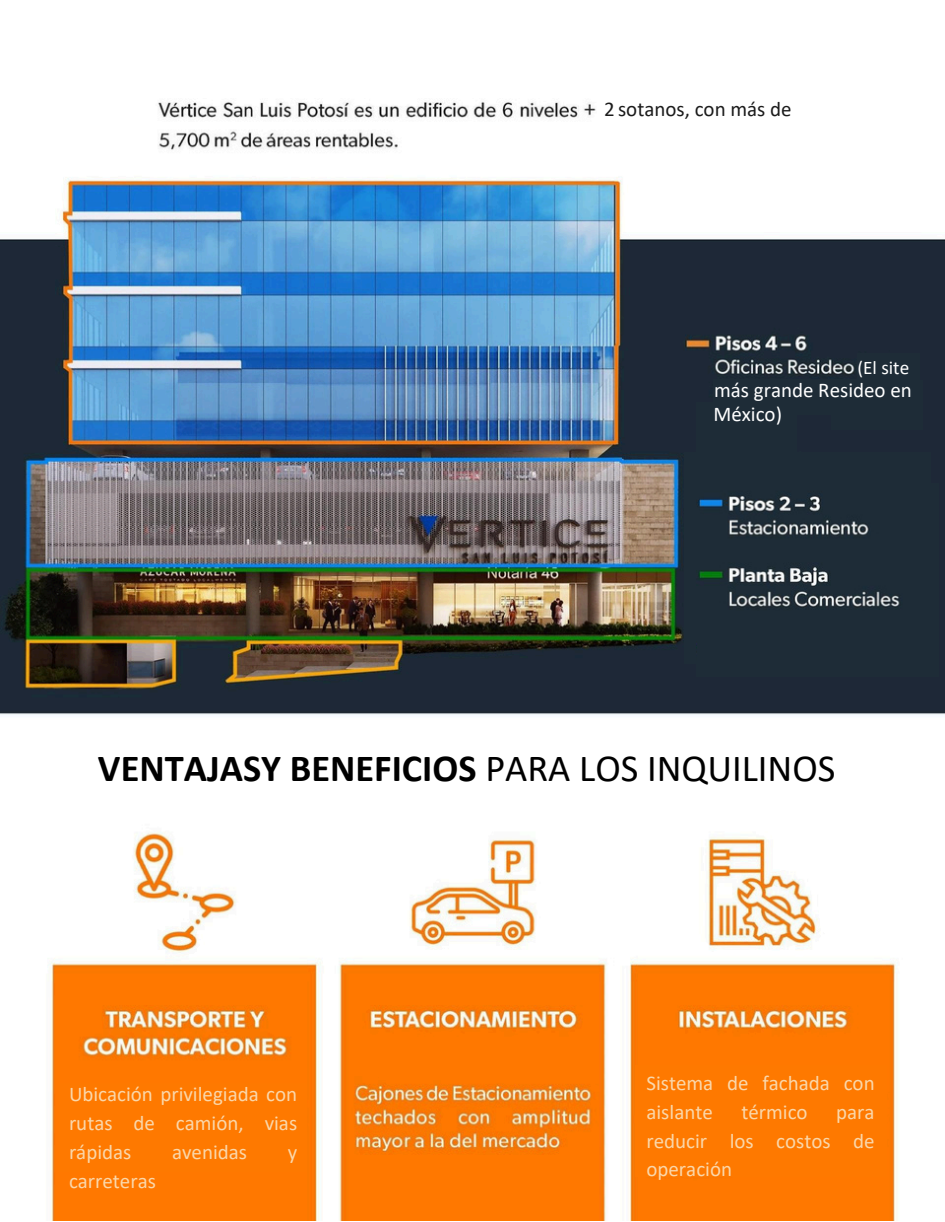
<style>
.page{position:relative;width:945px;height:1222px;background:#fff}
.page>*{position:absolute;margin:0;border:0;box-sizing:border-box;transform-origin:0 0}
.t1{font:700 38.5px "Calibri";color:#000}
.t2{font:21px/28.9px "Calibri";color:#fad7aa;text-align:justify}
.t3{font:21px "Calibri";color:#fff}
.t4{font:21px "Calibri";color:#1b1b1b}
.t5{font:19.25px "Calibri";color:#fff}
.s1{font-weight:400}
</style>
<div class="page">
<img style="left:0;top:102px;width:945px;height:1119px">
<div style="left:71px;top:737px;width:803px;height:72px;background:#fff"></div>
<div style="left:685px;top:452px;width:246px;height:212px;background:#1e2c37"></div>
<div style="left:697px;top:402px;width:100px;height:50px;background:#1e2c37"></div>
<div style="left:831px;top:380px;width:91px;height:49px;background:#1e2c37"></div>
<img style="left:697px;top:483px;width:241px;height:193px">
<div style="left:597px;top:94px;width:18px;height:36px;background:#fff"></div>
<div style="left:615px;top:93px;width:177px;height:35px;background:#fff"></div>
<div style="left:857px;top:353px;width:63px;height:36px;background:#1e2c37"></div>
<div style="left:713px;top:379px;width:144px;height:36px;background:#1e2c37"></div>
<div style="left:697px;top:632px;width:110px;height:35px;background:#1e2c37"></div>
<div style="left:59px;top:1084px;width:248px;height:88px;background:#fe7900"></div>
<div style="left:635px;top:1065px;width:251px;height:111px;background:#fe7900"></div>
<p class="t4" style="left:604px;top:100px;width:189px">2 sotanos, con más de</p>
<p class="t5" style="left:857px;top:359px;width:53px">(El site</p>
<p class="t3" style="left:714px;top:381px;width:199px">más grande Resideo en</p>
<p class="t3" style="left:713px;top:406px;width:70px">México)</p>
<p class="t1" style="left:98px;top:752px;width:739px">VENTAJASY BENEFICIOS <span class="s1">PARA LOS INQUILINOS</span></p>
<p class="t2" style="left:69px;top:1081px;width:230px">Ubicación privilegiada con rutas de camión, vias rápidas</p>
<p class="t2" style="left:172px;top:1139px;width:77px">avenidas</p>
<p class="t2" style="left:288px;top:1139px;width:11px">y</p>
<p class="t2" style="left:69px;top:1168px;width:89px">carreteras</p>
<h1 class="t2" style="left:646px;top:1070px;width:230px">Sistema de fachada con aislante</h1>
<h1 class="t2" style="left:741px;top:1099px;width:68px">térmico</h1>
<h1 class="t2" style="left:646px;top:1099px;width:230px;text-indent:190px">para reducir los costos de operación</h1>
</div>
